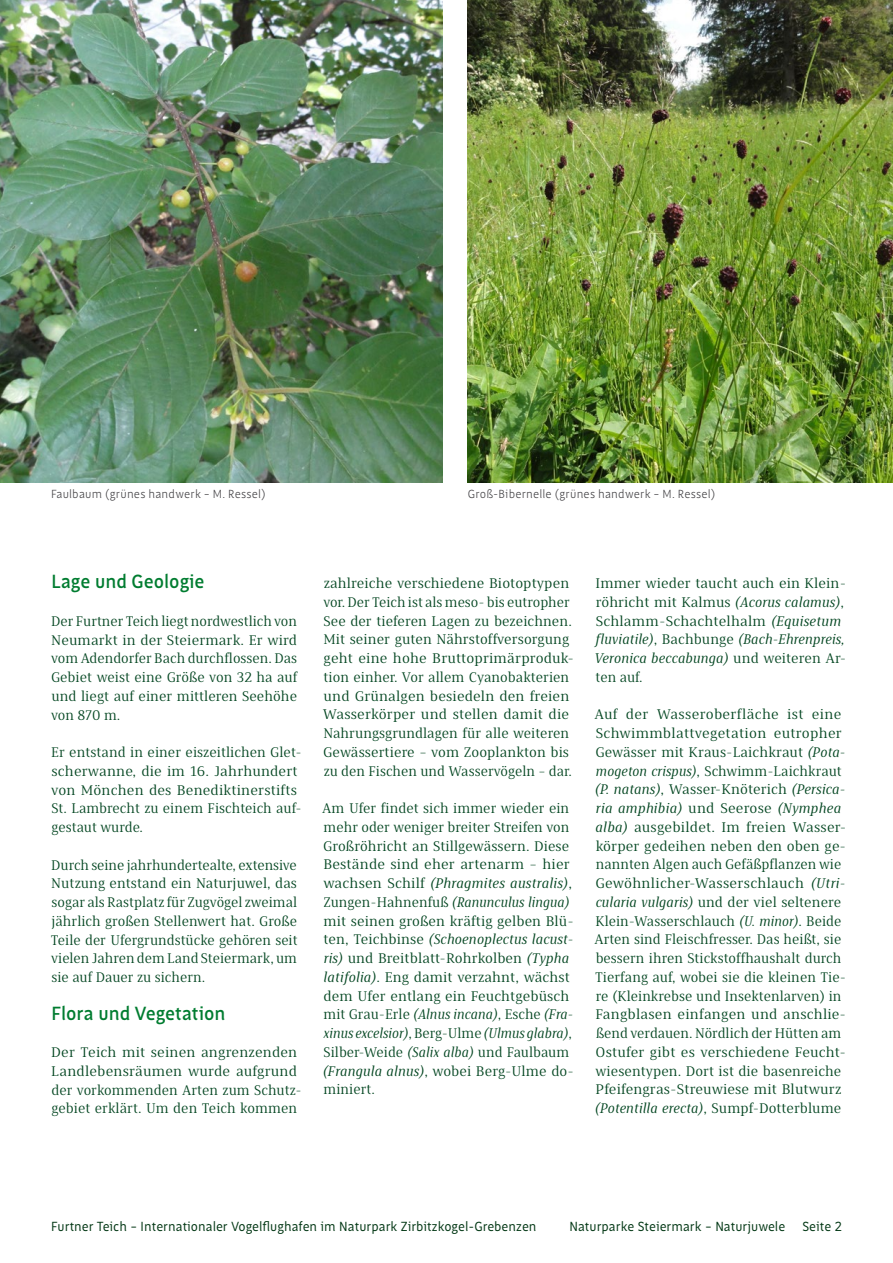
<style>
.page{position:relative;width:893px;height:1263px;background:#fff}
.page>*{position:absolute;margin:0;border:0;box-sizing:border-box;transform-origin:0 0}
.t1{font:500 19.5px "Saya FY";color:#007c30}
.t2{font:14.25px/18.8px "Saya Serif FY";color:#00441f;text-align:justify}
.t3{font:14.25px/18.8px "Saya Serif FY";color:#00441f;scale:1.05 1}
.t4{font:14.25px/18.8px "Saya Serif FY";color:#00441f;scale:1.04 1}
.t5{font:13.5px "Saya FY";color:#003613}
.t6{font:300 12px "Saya FY";letter-spacing:.015em;color:#3e3d40}
.s1{font-style:italic}
</style>
<div class="page">
<img style="left:468px;top:0;width:425px;height:482px">
<img style="left:0;top:0;width:442px;height:482px">
<p class="t6" style="left:51px;top:486px;width:216px">Faulbaum (grünes handwerk – M. Ressel)</p>
<p class="t6" style="left:468px;top:486px;width:249px">Groß-Bibernelle (grünes handwerk – M. Ressel)</p>
<h1 class="t1" style="left:51px;top:570px;width:155px">Lage und Geologie</h1>
<p class="t2" style="left:51px;top:611px;width:248px">Der Furtner Teich liegt nordwestlich von Neumarkt in der Steiermark. Er wird vom Adendorfer Bach durchflossen. Das Gebiet weist eine Größe von 32 ha auf und liegt auf einer mittleren Seehöhe von 870 m.</p>
<p class="t2" style="left:51px;top:743px;width:252px;text-align:left">Er entstand in einer eiszeitlichen Glet&shy;scherwanne, die im 16. Jahrhundert von Mönchen des Benediktinerstifts St. Lambrecht zu einem Fischteich auf&shy;gestaut wurde.</p>
<p class="t2" style="left:51px;top:855px;width:248px">Durch seine jahrhundertealte, extensive Nutzung entstand ein Naturjuwel, das sogar als Rastplatz für Zugvögel zweimal jährlich großen Stellenwert hat. Große Teile der Ufergrundstücke gehören seit vielen Jahren dem Land Steiermark, um sie auf Dauer zu sichern.</p>
<h1 class="t1" style="left:51px;top:1001px;width:176px">Flora und Vegetation</h1>
<p class="t3" style="left:51px;top:1043px;width:240px">Der Teich mit seinen angrenzenden Landlebensräumen wurde aufgrund der vorkommenden Arten zum Schutz&shy;gebiet erklärt. Um den Teich kommen</p>
<p class="t4" style="left:323px;top:574px;width:243px">zahlreiche verschiedene Biotoptypen vor. Der Teich ist als meso- bis eutropher See der tieferen Lagen zu bezeichnen.<br>Mit seiner guten Nährstoffversorgung geht eine hohe Bruttoprimärproduk&shy;tion einher. Vor allem Cyanobakterien und Grünalgen besiedeln den freien Wasserkörper und stellen damit die Nahrungsgrundlagen für alle weiteren Gewässertiere – vom Zooplankton bis zu den Fischen und Wasservögeln – dar.</p>
<p class="t2" style="left:322px;top:799px;width:253px;text-align:left">Am Ufer findet sich immer wieder ein mehr oder weniger breiter Streifen von Großröhricht an Stillgewässern. Diese Bestände sind eher artenarm – hier wachsen Schilf <span class="s1">(Phragmites australis)</span>, Zungen-Hahnenfuß <span class="s1">(Ranunculus lingua) </span>mit seinen großen kräftig gelben Blü&shy;ten, Teichbinse <span class="s1">(Schoenoplectus lacust&shy;ris)</span> und Breitblatt-Rohrkolben <span class="s1">(Typha latifolia)</span>. Eng damit verzahnt, wächst dem Ufer entlang ein Feuchtgebüsch mit Grau-Erle <span class="s1">(Alnus incana)</span>, Esche <span class="s1">(Fra&shy;xinus excelsior)</span>, Berg-Ulme <span class="s1">(Ulmus glabra)</span>, Silber-Weide <span class="s1">(Salix alba)</span> und Faulbaum <span class="s1">(Frangula alnus)</span>, wobei Berg-Ulme do&shy;miniert.</p>
<p class="t4" style="left:595px;top:574px;width:243px">Immer wieder taucht auch ein Klein&shy;röhricht mit Kalmus <span class="s1">(Acorus calamus)</span>, Schlamm-Schachtelhalm <span class="s1">(Equisetum fluviatile)</span>, Bachbunge <span class="s1">(Bach-Ehrenpreis, Veronica beccabunga)</span> und weiteren Ar&shy;ten auf.</p>
<p class="t3" style="left:594px;top:705px;width:241px">Auf der Wasseroberfläche ist eine Schwimmblattvegetation eutropher Gewässer mit Kraus-Laichkraut <span class="s1">(Pota&shy;mogeton crispus)</span>, Schwimm-Laichkraut <span class="s1">(P. natans)</span>, Wasser-Knöterich <span class="s1">(Persica&shy;ria amphibia)</span> und Seerose <span class="s1">(Nymphea alba)</span> ausgebildet. Im freien Wasser&shy;körper gedeihen neben den oben ge&shy;nannten Algen auch Gefäßpflanzen wie Gewöhnlicher-Wasserschlauch <span class="s1">(Utri&shy;cularia vulgaris)</span> und der viel seltenere Klein-Wasserschlauch <span class="s1">(U. minor)</span>. Beide Arten sind Fleischfresser. Das heißt, sie bessern ihren Stickstoffhaushalt durch Tierfang auf, wobei sie die kleinen Tie&shy;re (Kleinkrebse und Insektenlarven) in Fangblasen einfangen und anschlie&shy;ßend verdauen. Nördlich der Hütten am Ostufer gibt es verschiedene Feucht&shy;wiesentypen. Dort ist die basenreiche Pfeifengras-Streuwiese mit Blutwurz <span class="s1">(Potentilla erecta)</span>, Sumpf-Dotterblume</p>
<p class="t5" style="left:51px;top:1219px;width:487px">Furtner Teich – Internationaler Vogelflughafen im Naturpark Zirbitzkogel-Grebenzen</p>
<p class="t5" style="left:569px;top:1219px;width:217px">Naturparke Steiermark – Naturjuwele</p>
<p class="t5" style="left:802px;top:1219px;width:41px">Seite 2</p>
</div>
